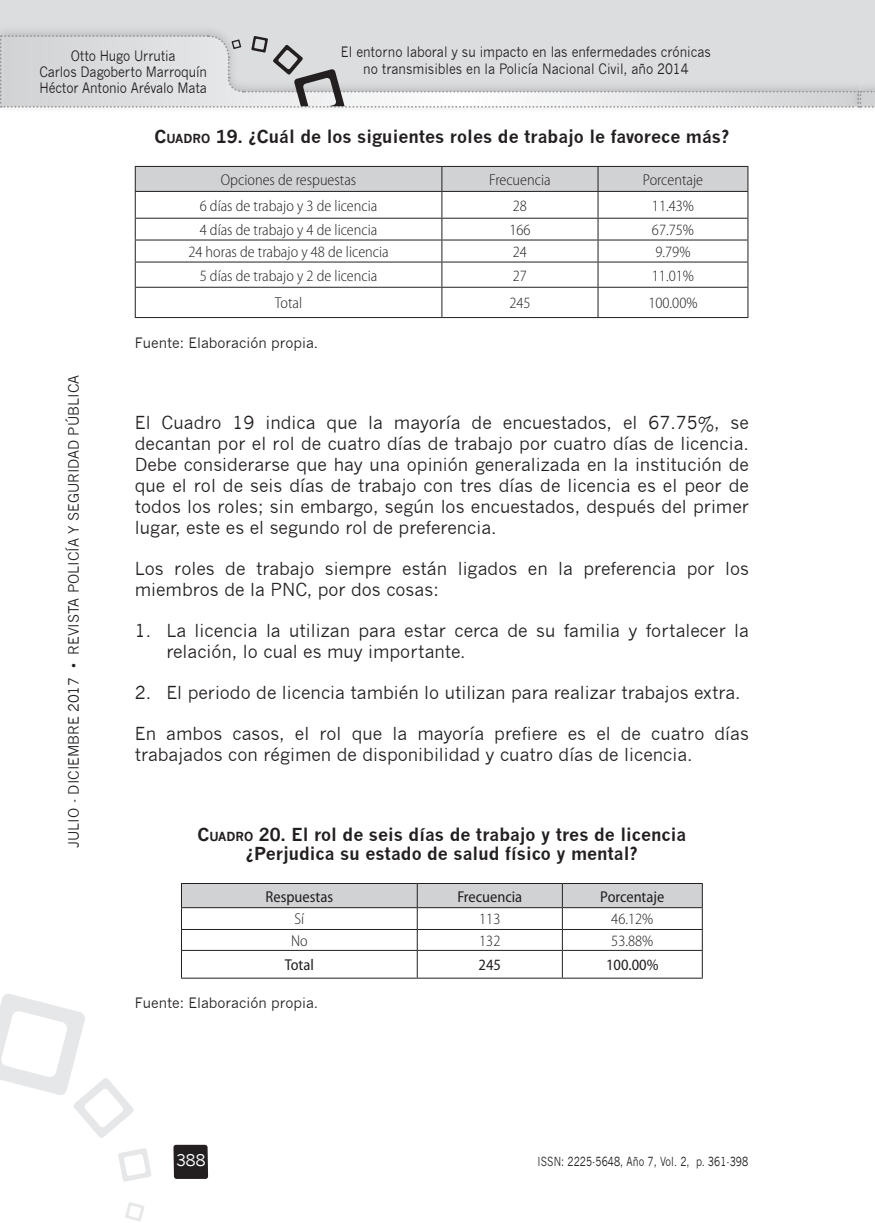
<style>
.page{position:relative;width:875px;height:1223px;background:#fff}
.page>*{position:absolute;margin:0;border:0;box-sizing:border-box;transform-origin:0 0}
.t1{font:17.5px/21px "News Gothic";color:#231f20}
.t2{font:700 17.5px/19.2px "News Gothic";color:#231f20;text-align:center}
.t3{font:300 semi-condensed 15.75px "Myriad Pro";color:#231f20}
.t4{font:semi-condensed 15.75px "Myriad Pro";color:#231f20}
.t5{font:15.75px "News Gothic";color:#fff}
.t6{font:14px/15.8px "News Gothic";color:#231f20;text-align:center;scale:.9 1}
.t7{font:14px "News Gothic";color:#231f20}
.t8{font:12.25px "News Gothic";letter-spacing:.01em;color:#231f20;scale:.8 1}
.s1{font-style:inherit}
.s2{font-size:12.25px}
</style>
<div class="page">
<div style="left:0;top:0;width:859px;height:106px;background:#dcdddf"></div>
<div style="left:0;top:24px;width:868px;height:90px;background:#231f20;opacity:.2"></div>
<div style="left:859px;top:0;width:16px;height:106px;background:#dcdddf"></div>
<div style="left:850px;top:24px;width:25px;height:90px;background:#231f20;opacity:.2"></div>
<svg style="left:0;top:34px;width:875px;height:74px"></svg>
<svg style="left:118px;top:1148px;width:33px;height:33px"></svg>
<svg style="left:125px;top:1202px;width:19px;height:19px"></svg>
<svg style="left:0;top:994px;width:134px;height:143px"></svg>
<svg style="left:173px;top:1144px;width:35px;height:34px"></svg>
<svg style="left:135px;top:166px;width:613px;height:121px"></svg>
<hr style="left:135px;top:287px;width:307px;height:1px;background:#231f20">
<hr style="left:135px;top:287px;width:1px;height:30px;background:#231f20">
<hr style="left:442px;top:287px;width:156px;height:1px;background:#231f20">
<hr style="left:441px;top:287px;width:1px;height:30px;background:#231f20">
<hr style="left:598px;top:287px;width:150px;height:1px;background:#231f20">
<hr style="left:597px;top:287px;width:1px;height:30px;background:#231f20">
<hr style="left:747px;top:287px;width:1px;height:30px;background:#231f20">
<hr style="left:135px;top:317px;width:307px;height:1px;background:#231f20">
<hr style="left:442px;top:317px;width:156px;height:1px;background:#231f20">
<hr style="left:598px;top:317px;width:150px;height:1px;background:#231f20">
<hr style="left:181px;top:882px;width:236px;height:1px;background:#231f20">
<hr style="left:417px;top:882px;width:145px;height:1px;background:#231f20">
<hr style="left:562px;top:882px;width:141px;height:1px;background:#231f20">
<svg style="left:181px;top:883px;width:522px;height:94px"></svg>
<hr style="left:181px;top:977px;width:236px;height:1px;background:#231f20">
<hr style="left:417px;top:977px;width:145px;height:1px;background:#231f20">
<hr style="left:562px;top:977px;width:141px;height:1px;background:#231f20">
<p class="t6" style="left:39px;top:49px;width:188px">Otto Hugo Urrutia<br>Carlos Dagoberto Marroquín<br>Héctor Antonio Arévalo Mata</p>
<p class="t6" style="left:341px;top:44px;width:413px;line-height:16.8px">El entorno laboral y su impacto en las enfermedades crónicas no transmisibles en la Policía Nacional Civil, año 2014</p>
<p class="t7" style="left:66px;top:847px;width:474px;rotate:-90deg">JULIO - DICIEMBRE 2017 • REVISTA POLICÍA Y SEGURIDAD PÚBLICA</p>
<p class="t2" style="left:154px;top:127px;width:576px"><span class="s1">C</span><span class="s2">UADRO</span> <span class="s1">19.</span> ¿Cuál de los siguientes roles de trabajo le favorece más?</p>
<p class="t3" style="left:221px;top:171px;width:137px">Opciones de respuestas</p>
<p class="t3" style="left:489px;top:171px;width:63px">Frecuencia</p>
<p class="t3" style="left:643px;top:171px;width:62px">Porcentaje</p>
<p class="t3" style="left:200px;top:197px;width:179px">6 días de trabajo y 3 de licencia</p>
<p class="t3" style="left:513px;top:197px;width:16px">28</p>
<p class="t3" style="left:652px;top:197px;width:44px">11.43%</p>
<p class="t3" style="left:200px;top:221px;width:179px">4 días de trabajo y 4 de licencia</p>
<p class="t3" style="left:509px;top:221px;width:23px">166</p>
<p class="t3" style="left:652px;top:221px;width:44px">67.75%</p>
<p class="t3" style="left:188px;top:243px;width:202px">24 horas de trabajo y 48 de licencia</p>
<p class="t3" style="left:513px;top:243px;width:16px">24</p>
<p class="t3" style="left:655px;top:243px;width:37px">9.79%</p>
<p class="t3" style="left:200px;top:267px;width:179px">5 días de trabajo y 2 de licencia</p>
<p class="t3" style="left:513px;top:267px;width:16px">27</p>
<p class="t3" style="left:652px;top:267px;width:44px">11.01%</p>
<p class="t3" style="left:275px;top:294px;width:29px">Total</p>
<p class="t3" style="left:509px;top:294px;width:23px">245</p>
<p class="t3" style="left:648px;top:294px;width:51px">100.00%</p>
<p class="t7" style="left:135px;top:334px;width:185px">Fuente: Elaboración propia.</p>
<p class="t1" style="left:135px;top:412px;width:616px;text-align:justify">El Cuadro 19 indica que la mayoría de encuestados, el 67.75%, se decantan por el rol de cuatro días de trabajo por cuatro días de licencia.<br>Debe considerarse que hay una opinión generalizada en la institución de que el rol de seis días de trabajo con tres días de licencia es el peor de todos los roles; sin embargo, según los encuestados, después del primer lugar, este es el segundo rol de preferencia.</p>
<p class="t1" style="left:135px;top:558px;width:616px">Los roles de trabajo siempre están ligados en la preferencia por los miembros de la PNC, por dos cosas:</p>
<p class="t1" style="left:166px;top:620px;width:584px;text-indent:-32px">1. La licencia la utilizan para estar cerca de su familia y fortalecer la relación, lo cual es muy importante.</p>
<p class="t1" style="left:135px;top:682px;width:607px">2. El periodo de licencia también lo utilizan para realizar trabajos extra.</p>
<p class="t1" style="left:135px;top:723px;width:616px">En ambos casos, el rol que la mayoría prefiere es el de cuatro días trabajados con régimen de disponibilidad y cuatro días de licencia.</p>
<p class="t2" style="left:197px;top:824px;width:490px"><span class="s1">C</span><span class="s2">UADRO</span> <span class="s1">20.</span> El rol de seis días de trabajo y tres de licencia ¿Perjudica su estado de salud físico y mental?</p>
<p class="t4" style="left:266px;top:887px;width:69px">Respuestas</p>
<p class="t4" style="left:457px;top:887px;width:66px">Frecuencia</p>
<p class="t4" style="left:600px;top:887px;width:66px">Porcentaje</p>
<p class="t3" style="left:294px;top:910px;width:11px">Sí</p>
<p class="t3" style="left:479px;top:910px;width:23px">113</p>
<p class="t3" style="left:611px;top:910px;width:44px">46.12%</p>
<p class="t3" style="left:291px;top:931px;width:18px">No</p>
<p class="t3" style="left:479px;top:931px;width:23px">132</p>
<p class="t3" style="left:611px;top:931px;width:44px">53.88%</p>
<p class="t4" style="left:285px;top:956px;width:31px">Total</p>
<p class="t4" style="left:478px;top:956px;width:24px">245</p>
<p class="t4" style="left:606px;top:956px;width:54px">100.00%</p>
<p class="t7" style="left:135px;top:994px;width:185px">Fuente: Elaboración propia.</p>
<p class="t5" style="left:176px;top:1150px;width:31px">388</p>
<p class="t8" style="left:538px;top:1154px;width:265px">ISSN: 2225-5648, Año 7, Vol. 2, p. 361-398</p>
</div>
